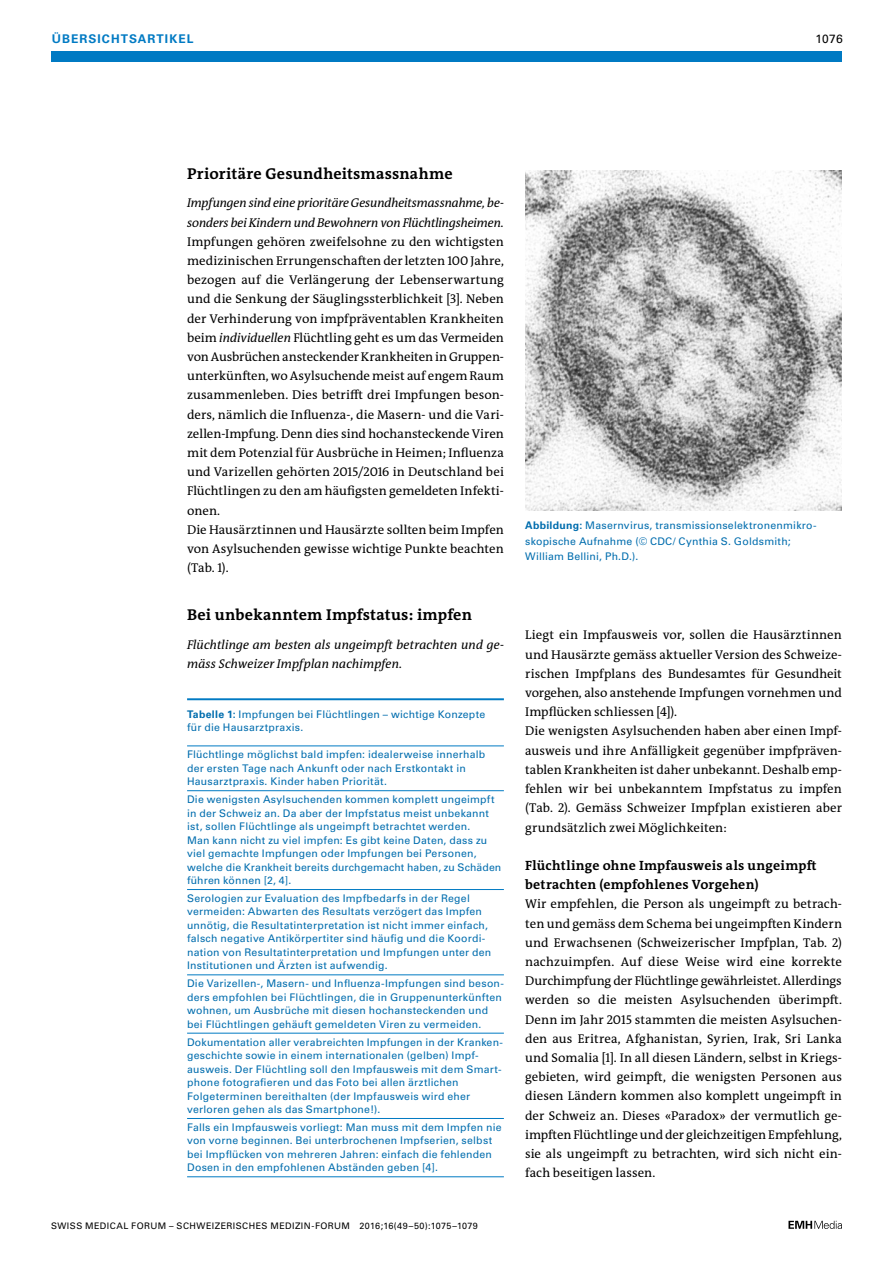
<style>
.page{position:relative;width:893px;height:1263px;background:#fff}
.page>*{position:absolute;margin:0;border:0;box-sizing:border-box;transform-origin:0 0}
.t1{font:700 15.75px "The Antiqua B W7";letter-spacing:.015em;color:#000}
.t2{font:700 13.5px/19.2px "The Antiqua B W7";letter-spacing:.02em;color:#000}
.t3{font:12.75px/19.2px "The Antiqua B W5 Plain";letter-spacing:.005em;color:#000}
.t4{font:italic 12.75px/19.2px "The Antiqua B W5 Plain";letter-spacing:-.01em;color:#000}
.t5{font:italic 12.75px/19.2px "The Antiqua B W5 Plain";letter-spacing:.01em;color:#000}
.t6{font:700 12px "Univers LT Std";color:#007ac3}
.t7{font:12px "Univers LT Std";color:#000}
.t8{font:10.5px/13.5px "Univers LT Std";letter-spacing:.02em;color:#006dae}
.t9{font:9px "Univers LT Std";letter-spacing:.045em;color:#000}
.s1{font-style:italic}
.s2{font-weight:700}
</style>
<div class="page">
<div style="left:51px;top:51px;width:791px;height:11px;background:#007ac3"></div>
<svg style="left:788px;top:1221px;width:54px;height:8px"></svg>
<hr style="left:187px;top:1118px;width:317px;height:1px;background:#007ac3">
<hr style="left:187px;top:1033px;width:317px;height:1px;background:#007ac3">
<hr style="left:187px;top:974px;width:317px;height:1px;background:#007ac3">
<hr style="left:187px;top:889px;width:317px;height:1px;background:#007ac3">
<hr style="left:187px;top:790px;width:317px;height:1px;background:#007ac3">
<hr style="left:187px;top:698px;width:317px;height:2px;background:#007ac3">
<hr style="left:187px;top:746px;width:317px;height:1px;background:#007ac3">
<hr style="left:187px;top:1176px;width:317px;height:1px;background:#007ac3">
<img style="left:525px;top:170px;width:317px;height:341px">
<p class="t6" style="left:52px;top:31px;width:20px">ÜBERSICHTSARTIKEL</p>
<p class="t7" style="left:815px;top:31px;width:29px">1076</p>
<p class="t1" style="left:187px;top:163px;width:267px">Prioritäre Gesundheitsmassnahme</p>
<p class="t4" style="left:187px;top:194px;width:318px">Impfungen sind eine prioritäre Gesundheitsmassnahme, be&shy;sonders bei Kindern und Bewohnern von Flüchtlingsheimen.</p>
<p class="t3" style="left:187px;top:232px;width:318px">Impfungen gehören zweifelsohne zu den wichtigsten medizinischen Errungenschaften der letzten 100 Jahre, bezogen auf die Verlängerung der Lebenserwartung und die Senkung der Säuglingssterblichkeit [3]. Neben der Verhinderung von impfpräventablen Krankheiten beim <span class="s1">individuellen</span> Flüchtling geht es um das Vermeiden von Ausbrüchen ansteckender Krankheiten in Gruppen&shy;unterkünften, wo Asylsuchende meist auf engem Raum zusammenleben. Dies betrifft drei Impfungen beson&shy;ders, nämlich die Influenza-, die Masern- und die Vari&shy;zellen-Impfung. Denn dies sind hochansteckende Viren mit dem Potenzial für Ausbrüche in Heimen; Influenza und Varizellen gehörten 2015/2016 in Deutschland bei Flüchtlingen zu den am häufigsten gemeldeten Infekti&shy;onen.<br>Die Hausärztinnen und Hausärzte sollten beim Impfen von Asylsuchenden gewisse wichtige Punkte beachten (Tab. 1).</p>
<p class="t1" style="left:187px;top:605px;width:286px">Bei unbekanntem Impfstatus: impfen</p>
<p class="t5" style="left:187px;top:635px;width:318px">Flüchtlinge am besten als ungeimpft betrachten und ge&shy;mäss Schweizer Impfplan nachimpfen.</p>
<p class="t3" style="left:525px;top:626px;width:318px">Liegt ein Impfausweis vor, sollen die Hausärztinnen und Hausärzte gemäss aktueller Version des Schweize&shy;rischen Impfplans des Bundesamtes für Gesundheit vorgehen, also anstehende Impfungen vornehmen und Impflücken schliessen [4]).<br>Die wenigsten Asylsuchenden haben aber einen Impf&shy;ausweis und ihre Anfälligkeit gegenüber impfpräven&shy;tablen Krankheiten ist daher unbekannt. Deshalb emp&shy;fehlen wir bei unbekanntem Impfstatus zu impfen (Tab. 2). Gemäss Schweizer Impfplan existieren aber grundsätzlich zwei Möglichkeiten:</p>
<p class="t2" style="left:525px;top:856px;width:293px">Flüchtlinge ohne Impfausweis als ungeimpft betrachten (empfohlenes Vorgehen)</p>
<p class="t3" style="left:525px;top:894px;width:318px;text-align:justify">Wir empfehlen, die Person als ungeimpft zu betrach&shy;ten und gemäss dem Schema bei ungeimpften Kindern und Erwachsenen (Schweizerischer Impfplan, Tab. 2) nachzuimpfen. Auf diese Weise wird eine korrekte Durchimpfung der Flüchtlinge gewährleistet. Allerdings werden so die meisten Asylsuchenden überimpft.<br>Denn im Jahr 2015 stammten die meisten Asylsuchen&shy;den aus Eritrea, Afghanistan, Syrien, Irak, Sri Lanka und Somalia [1]. In all diesen Ländern, selbst in Kriegs&shy;gebieten, wird geimpft, die wenigsten Personen aus diesen Ländern kommen also komplett ungeimpft in der Schweiz an. Dieses «Paradox» der vermutlich ge&shy;impften Flüchtlinge und der gleichzeitigen Empfehlung, sie als ungeimpft zu betrachten, wird sich nicht ein&shy;fach beseitigen lassen.</p>
<p class="t8" style="left:525px;top:517px;width:292px;line-height:15.8px"><span class="s2">ABBILDUNG:</span> Masernvirus, transmissionselektronenmikro&shy;skopische Aufnahme (© CDC/ Cynthia S. Goldsmith;<br>William Bellini, Ph.D.).</p>
<p class="t8" style="left:187px;top:707px;width:300px"><span class="s2">TABELLE 1:</span> Impfungen bei Flüchtlingen – wichtige Konzepte für die Hausarztpraxis.</p>
<p class="t8" style="left:187px;top:748px;width:300px">Flüchtlinge möglichst bald impfen: idealerweise innerhalb der ersten Tage nach Ankunft oder nach Erstkontakt in<br>Hausarztpraxis. Kinder haben Priorität.</p>
<p class="t8" style="left:187px;top:792px;width:316px">Die wenigsten Asylsuchenden kommen komplett ungeimpft in der Schweiz an. Da aber der Impfstatus meist unbekannt ist, sollen Flüchtlinge als ungeimpft betrachtet werden.<br>Man kann nicht zu viel impfen: Es gibt keine Daten, dass zu viel gemachte Impfungen oder Impfungen bei Personen, welche die Krankheit bereits durchgemacht haben, zu Schäden führen können [2, 4].</p>
<p class="t8" style="left:187px;top:891px;width:306px">Serologien zur Evaluation des Impfbedarfs in der Regel vermeiden: Abwarten des Resultats verzögert das Impfen unnötig, die Resultatinterpretation ist nicht immer einfach, falsch negative Antikörpertiter sind häufig und die Koordi&shy;nation von Resultatinterpretation und Impfungen unter den Institutionen und Ärzten ist aufwendig.</p>
<p class="t8" style="left:187px;top:977px;width:318px">Die Varizellen-, Masern- und Influenza-Impfungen sind beson&shy;ders empfohlen bei Flüchtlingen, die in Gruppenunterkünften wohnen, um Ausbrüche mit diesen hochansteckenden und bei Flüchtlingen gehäuft gemeldeten Viren zu vermeiden.</p>
<p class="t8" style="left:187px;top:1035px;width:317px">Dokumentation aller verabreichten Impfungen in der Kranken&shy;geschichte sowie in einem internationalen (gelben) Impf&shy;ausweis. Der Flüchtling soll den Impfausweis mit dem Smart&shy;phone fotografieren und das Foto bei allen ärztlichen Folgeterminen bereithalten (der Impfausweis wird eher verloren gehen als das Smartphone!).</p>
<p class="t8" style="left:187px;top:1120px;width:316px">Falls ein Impfausweis vorliegt: Man muss mit dem Impfen nie von vorne beginnen. Bei unterbrochenen Impfserien, selbst bei Impflücken von mehreren Jahren: einfach die fehlenden Dosen in den empfohlenen Abständen geben [4].</p>
<p class="t9" style="left:51px;top:1220px;width:428px">SWISS MEDICAL FORUM – SCHWEIZERISCHES MEDIZIN-FORUM 2016;16(49–50):1075–1079</p>
</div>
